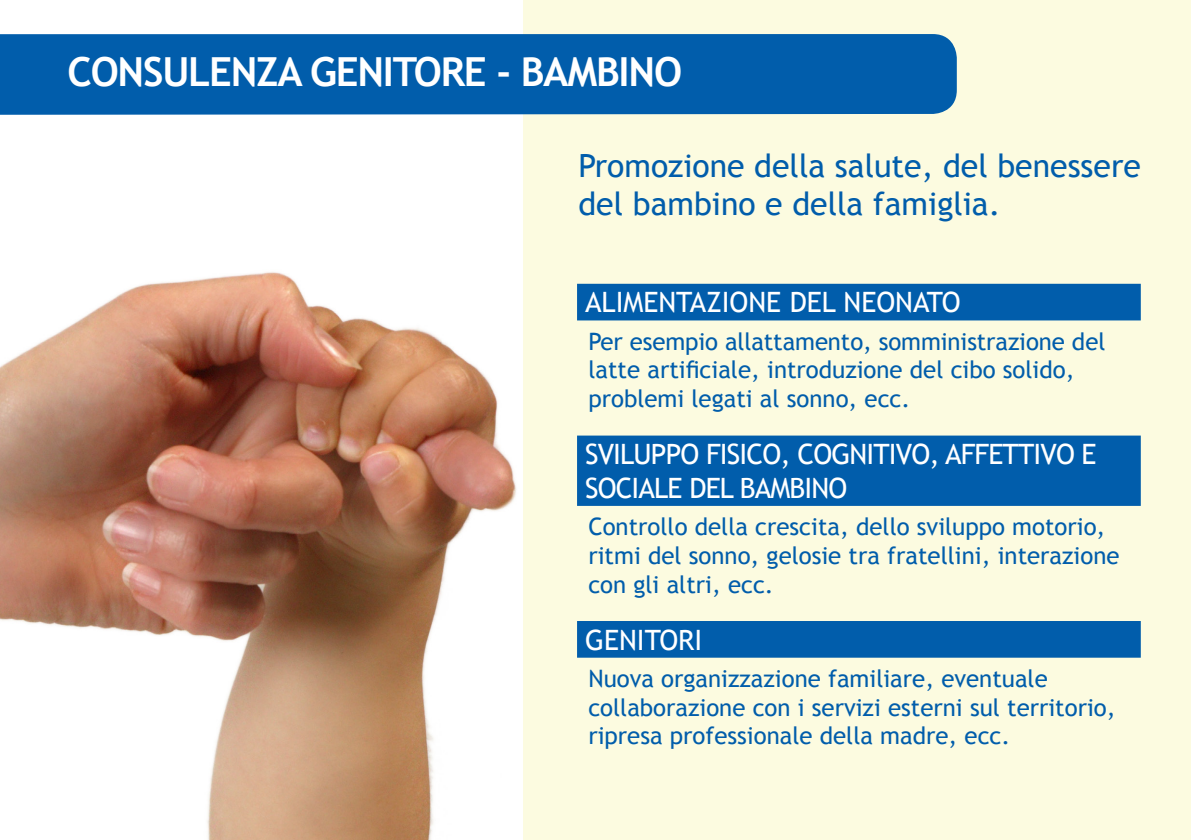
<style>
.page{position:relative;width:1191px;height:840px;background:#fff}
.page>*{position:absolute;margin:0;border:0;box-sizing:border-box;transform-origin:0 0}
.t1{font:700 40px "Trebuchet MS";letter-spacing:-.03em;color:#fff}
.t2{font:32px/38.4px "Trebuchet MS";color:#015dab}
.t3{font:28px/33.6px "Trebuchet MS";letter-spacing:-.03em;color:#fff}
.t4{font:28px "Trebuchet MS";color:#fff}
.t5{font:24px/28.8px "Trebuchet MS";color:#015dab}
</style>
<div class="page">
<img style="left:0;top:272px;width:516px;height:567px">
<div style="left:523px;top:0;width:668px;height:839px;background:#fcfbe0"></div>
<svg style="left:577px;top:283px;width:563px;height:374px"></svg>
<div style="left:0;top:34px;width:956px;height:81px;background:#015dab"></div>
<h1 class="t1" style="left:67px;top:47px;width:616px">CONSULENZA GENITORE - BAMBINO</h1>
<h2 class="t2" style="left:578px;top:147px;width:564px">Promozione della salute, del benessere del bambino e della famiglia.</h2>
<p class="t4" style="left:585px;top:286px;width:377px">ALIMENTAZIONE DEL NEONATO</p>
<p class="t5" style="left:588px;top:327px;width:518px">Per esempio allattamento, somministrazione del latte artificiale, introduzione del cibo solido, problemi legati al sonno, ecc.</p>
<p class="t3" style="left:585px;top:437px;width:513px">SVILUPPO FISICO, COGNITIVO, AFFETTIVO E<br>SOCIALE DEL BAMBINO</p>
<p class="t5" style="left:588px;top:512px;width:532px">Controllo della crescita, dello sviluppo motorio, ritmi del sonno, gelosie tra fratellini, interazione con gli altri, ecc.</p>
<p class="t4" style="left:585px;top:623px;width:119px">GENITORI</p>
<p class="t5" style="left:588px;top:663px;width:528px">Nuova organizzazione familiare, eventuale collaborazione con i servizi esterni sul territorio, ripresa professionale della madre, ecc.</p>
</div>
